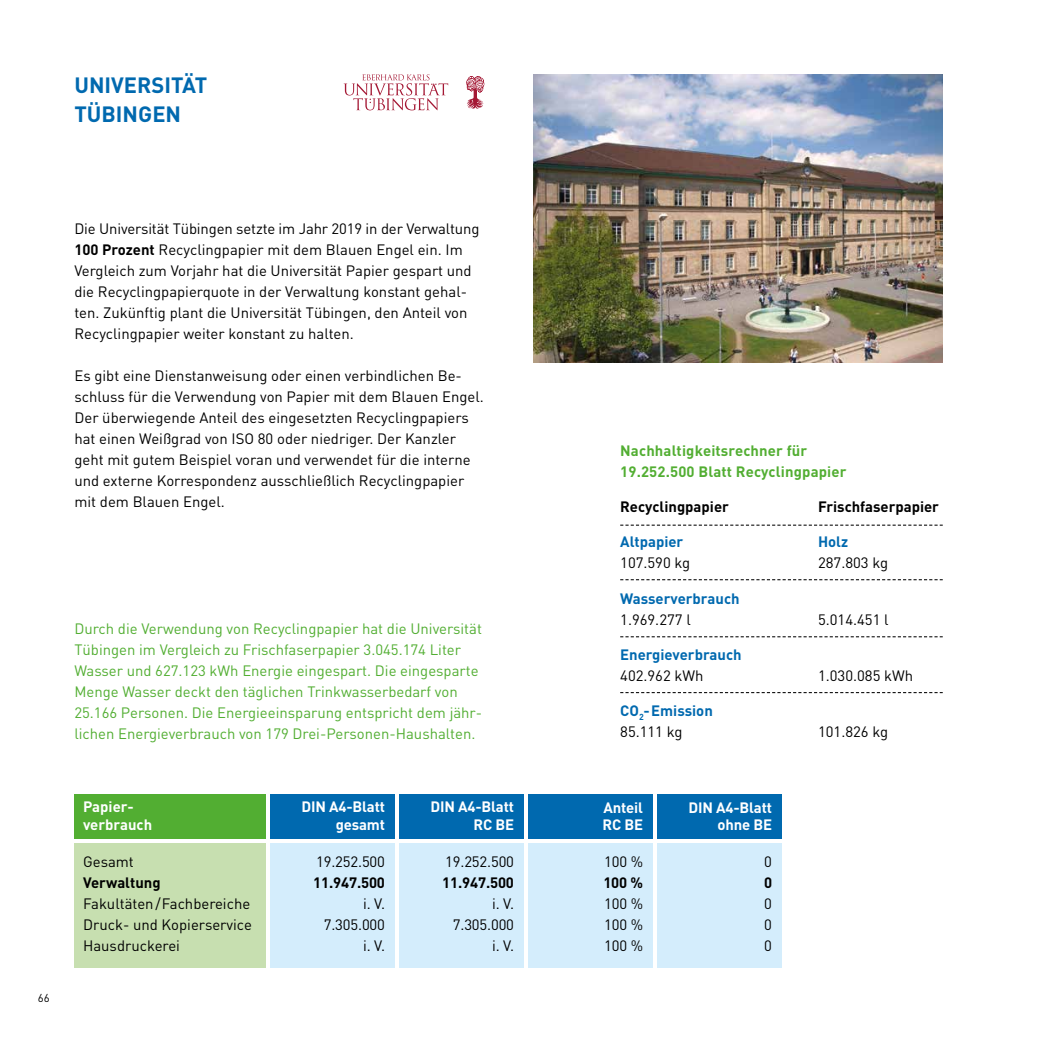
<style>
.page{position:relative;width:1042px;height:1042px;background:#fff}
.page>*{position:absolute;margin:0;border:0;box-sizing:border-box;transform-origin:0 0}
.t1{font:700 21.88px/29.8px "DIN";color:#0069af}
.t2{font:14.88px/21px "DIN";color:#000;text-align:justify}
.t3{font:14.88px/21px "DIN";color:#52ae32}
.t4{font:700 14.88px/17.5px "DIN";letter-spacing:-.01em;color:#fff;text-align:right}
.t5{font:700 14.88px "DIN";color:#000}
.t6{font:700 14.88px/21px "DIN";color:#0069af}
.t7{font:700 14.88px/21px "DIN";letter-spacing:.01em;color:#52ae32}
.t8{font:11.38px "DIN";color:#000}
.s1{font-weight:700}
.s2{font-weight:400;color:#000}
</style>
<div class="page">
<div style="left:270px;top:794px;width:124px;height:44px;background:#0069af"></div>
<div style="left:399px;top:794px;width:124px;height:44px;background:#0069af"></div>
<div style="left:528px;top:794px;width:124px;height:44px;background:#0069af"></div>
<div style="left:657px;top:794px;width:124px;height:44px;background:#0069af"></div>
<div style="left:270px;top:843px;width:124px;height:124px;background:#d4edfc"></div>
<div style="left:399px;top:843px;width:124px;height:124px;background:#d4edfc"></div>
<div style="left:528px;top:843px;width:124px;height:124px;background:#d4edfc"></div>
<div style="left:657px;top:843px;width:124px;height:124px;background:#d4edfc"></div>
<img style="left:533px;top:74px;width:410px;height:288px">
<svg style="left:343px;top:74px;width:105px;height:36px"></svg>
<svg style="left:466px;top:76px;width:18px;height:33px"></svg>
<svg style="left:620px;top:525px;width:323px;height:1px"></svg>
<svg style="left:620px;top:579px;width:323px;height:1px"></svg>
<svg style="left:620px;top:636px;width:323px;height:1px"></svg>
<svg style="left:620px;top:692px;width:323px;height:1px"></svg>
<div style="left:74px;top:794px;width:191px;height:44px;background:#52ae32"></div>
<div style="left:74px;top:843px;width:191px;height:124px;background:#c7dfb0"></div>
<h1 class="t1" style="left:74px;top:69px;width:134px">UNIVERSITÄT<br>TÜBINGEN</h1>
<p class="t2" style="left:74px;top:218px;width:406px;text-align:left">Die Universität Tübingen setzte im Jahr 2019 in der Verwaltung <span class="s1">100 Prozent</span> Recyclingpapier mit dem Blauen Engel ein. Im Vergleich zum Vorjahr hat die Universität Papier gespart und die Recyclingpapierquote in der Verwaltung konstant gehal&shy;ten. Zukünftig plant die Universität Tübingen, den Anteil von Recyclingpapier weiter konstant zu halten.</p>
<p class="t2" style="left:74px;top:365px;width:411px;text-align:left">Es gibt eine Dienstanweisung oder einen verbindlichen Be&shy;schluss für die Verwendung von Papier mit dem Blauen Engel.<br>Der überwiegende Anteil des eingesetzten Recyclingpapiers hat einen Weißgrad von ISO 80 oder niedriger. Der Kanzler geht mit gutem Beispiel voran und verwendet für die interne und externe Korrespondenz ausschließlich Recyclingpapier mit dem Blauen Engel.</p>
<p class="t8" style="left:38px;top:990px;width:13px">66</p>
<p class="t3" style="left:74px;top:617px;width:409px">Durch die Verwendung von Recyclingpapier hat die Universität Tübingen im Vergleich zu Frischfaserpapier 3.045.174 Liter Wasser und 627.123 kWh Energie eingespart. Die eingesparte Menge Wasser deckt den täglichen Trinkwasserbedarf von 25.166 Personen. Die Energieeinsparung entspricht dem jähr&shy;lichen Energieverbrauch von 179 Drei-Personen-Haushalten.</p>
<p class="t4" style="left:83px;top:798px;width:71px;text-align:left">Papier&shy;verbrauch</p>
<p class="t2" style="left:83px;top:850px;width:52px">Gesamt</p>
<p class="t5" style="left:83px;top:872px;width:79px">Verwaltung</p>
<p class="t2" style="left:83px;top:892px;width:170px">Fakultäten / Fachbereiche Druck- und Kopierservice Hausdruckerei</p>
<p class="t4" style="left:301px;top:798px;width:85px">DIN A4-Blatt gesamt</p>
<p class="t2" style="left:316px;top:850px;width:70px">19.252.500</p>
<p class="t5" style="left:313px;top:872px;width:73px">11.947.500</p>
<p class="t2" style="left:324px;top:892px;width:63px;text-align:right">i. V.<br>7.305.000 i. V.</p>
<p class="t4" style="left:430px;top:798px;width:85px">DIN A4-Blatt<br>RC BE</p>
<p class="t2" style="left:445px;top:850px;width:70px">19.252.500</p>
<p class="t5" style="left:442px;top:872px;width:73px">11.947.500</p>
<p class="t2" style="left:453px;top:892px;width:63px;text-align:right">i. V.<br>7.305.000 i. V.</p>
<p class="t7" style="left:620px;top:440px;width:228px">Nachhaltigkeitsrechner für<br>19.252.500 Blatt Recyclingpapier</p>
<p class="t5" style="left:620px;top:497px;width:110px">Recyclingpapier</p>
<p class="t5" style="left:818px;top:497px;width:123px">Frischfaserpapier</p>
<p class="t6" style="left:620px;top:531px;width:65px">Altpapier</p>
<p class="t6" style="left:818px;top:531px;width:32px">Holz</p>
<p class="t2" style="left:620px;top:552px;width:72px">107.590 kg</p>
<p class="t2" style="left:818px;top:552px;width:72px">287.803 kg</p>
<p class="t6" style="left:620px;top:587px;width:121px">Wasserverbrauch</p>
<p class="t2" style="left:620px;top:608px;width:72px">1.969.277 l</p>
<p class="t2" style="left:818px;top:608px;width:72px">5.014.451 l</p>
<p class="t6" style="left:620px;top:643px;width:123px">Energieverbrauch</p>
<p class="t2" style="left:620px;top:664px;width:85px">402.962 kWh</p>
<p class="t2" style="left:818px;top:664px;width:97px">1.030.085 kWh</p>
<p class="t6" style="left:620px;top:699px;width:94px">CO<sub>2</sub>-Emission<br><span class="s2">85.111 kg</span></p>
<p class="t2" style="left:818px;top:720px;width:72px">101.826 kg</p>
<p class="t4" style="left:602px;top:798px;width:42px;text-align:left">Anteil<br>RC BE</p>
<p class="t2" style="left:604px;top:850px;width:40px">100 %</p>
<p class="t5" style="left:603px;top:872px;width:41px">100 %</p>
<p class="t2" style="left:604px;top:892px;width:40px">100 % 100 % 100 %</p>
<p class="t4" style="left:688px;top:798px;width:85px">DIN A4-Blatt ohne BE</p>
<p class="t2" style="left:764px;top:850px;width:9px">0</p>
<p class="t5" style="left:764px;top:872px;width:10px">0</p>
<p class="t2" style="left:764px;top:892px;width:9px">0<br>0<br>0</p>
</div>
